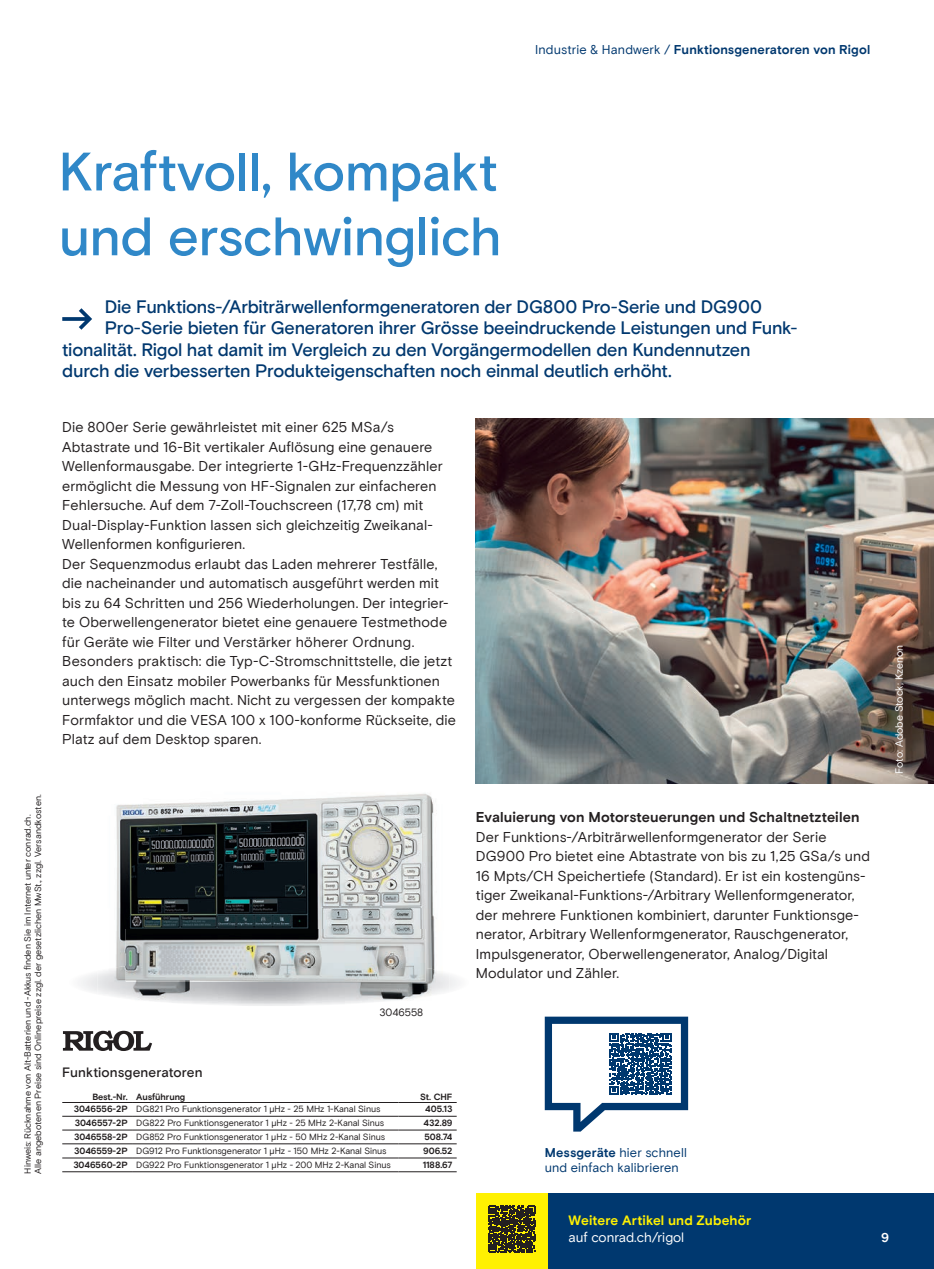
<style>
.page{position:relative;width:934px;height:1269px;background:#fff}
.page>*{position:absolute;margin:0;border:0;box-sizing:border-box;transform-origin:0 0}
.t1{font:500 54px/64.8px "Conrad Basis";letter-spacing:-.01em;color:#3088c8}
.t2{font:500 18px "Conrad Basis";letter-spacing:-.015em;color:#00386f}
.t3{font:14.25px/19.5px "Conrad Basis";letter-spacing:.005em;color:#231f20}
.t4{font:700 14.25px "Conrad Basis";letter-spacing:.01em;color:#231f20}
.t5{font:700 13.5px "Conrad Basis";letter-spacing:.01em;color:#fff101}
.t6{font:500 13.5px "Conrad Basis";letter-spacing:.01em;color:#231f20}
.t7{font:13.5px "Conrad Basis";letter-spacing:-.005em;color:#fff}
.t8{font:700 12.75px "Conrad Basis";letter-spacing:.015em;color:#00386f}
.t9{font:12.75px/15px "Conrad Basis";letter-spacing:.01em;color:#00386f}
.t10{font:700 12.75px "Conrad Basis";color:#fff}
.t11{font:10.5px "Conrad Basis";letter-spacing:-.01em;color:#fff}
.t12{font:10.5px "Conrad Basis";color:#231f20}
.t13{font:9px/10.5px "Conrad Basis";color:#231f20}
.t14{font:700 9px "Conrad Basis";color:#231f20}
.s1{font-weight:400}
.s2{font-weight:700}
</style>
<div class="page">
<img style="left:476px;top:418px;width:457px;height:365px">
<div style="left:547px;top:1193px;width:386px;height:76px;background:#00386f"></div>
<div style="left:476px;top:1193px;width:71px;height:76px;background:#fff101"></div>
<svg style="left:488px;top:1205px;width:47px;height:47px"></svg>
<svg style="left:62px;top:308px;width:30px;height:22px"></svg>
<hr style="left:62px;top:1102px;width:70px;height:1px;background:#231f20">
<hr style="left:132px;top:1102px;width:266px;height:1px;background:#231f20">
<hr style="left:398px;top:1102px;width:58px;height:1px;background:#231f20">
<hr style="left:62px;top:1115px;width:70px;height:1px;background:#231f20">
<hr style="left:132px;top:1115px;width:266px;height:1px;background:#231f20">
<hr style="left:398px;top:1115px;width:58px;height:1px;background:#231f20">
<hr style="left:62px;top:1129px;width:70px;height:1px;background:#231f20">
<hr style="left:62px;top:1143px;width:70px;height:1px;background:#231f20">
<hr style="left:132px;top:1143px;width:266px;height:1px;background:#231f20">
<hr style="left:398px;top:1143px;width:58px;height:1px;background:#231f20">
<hr style="left:62px;top:1157px;width:70px;height:1px;background:#231f20">
<hr style="left:132px;top:1157px;width:266px;height:1px;background:#231f20">
<hr style="left:398px;top:1157px;width:58px;height:1px;background:#231f20">
<hr style="left:62px;top:1171px;width:70px;height:1px;background:#231f20">
<hr style="left:132px;top:1171px;width:266px;height:1px;background:#231f20">
<hr style="left:398px;top:1171px;width:58px;height:1px;background:#231f20">
<hr style="left:132px;top:1129px;width:266px;height:1px;background:#231f20">
<hr style="left:398px;top:1129px;width:58px;height:1px;background:#231f20">
<svg style="left:63px;top:1030px;width:89px;height:21px"></svg>
<img style="left:116px;top:793px;width:319px;height:173px">
<img style="left:97px;top:966px;width:352px;height:38px">
<img style="left:126px;top:929px;width:299px;height:52px">
<svg style="left:544px;top:1016px;width:144px;height:115px"></svg>
<p class="t8" style="left:535px;top:42px;width:336px"><span class="s1">Industrie &amp; Handwerk /</span> Funktionsgeneratoren von Rigol</p>
<p class="t13" style="left:23px;top:1173px;width:380px;rotate:-90deg">Hinweis: Rücknahme von Alt-Batterien und -Akkus finden Sie im Internet unter conrad.ch .<br>Alle angebotenen Preise sind Onlinepreise zzgl. der gesetzlichen MwSt., zzgl. Versandkosten.</p>
<h1 class="t1" style="left:59px;top:141px;width:444px">Kraftvoll, kompakt und erschwinglich</h1>
<p class="t2" style="left:105px;top:296px;width:658px">Die Funktions-/Arbiträrwellenformgeneratoren der DG800 Pro-Serie und DG900</p>
<p class="t2" style="left:105px;top:317px;width:694px">Pro-Serie bieten für Generatoren ihrer Grösse beeindruckende Leistungen und Funk-</p>
<p class="t2" style="left:62px;top:339px;width:689px">tionalität. Rigol hat damit im Vergleich zu den Vorgängermodellen den Kundennutzen</p>
<p class="t2" style="left:62px;top:361px;width:611px">durch die verbesserten Produkteigenschaften noch einmal deutlich erhöht.</p>
<p class="t3" style="left:62px;top:418px;width:395px">Die 800er Serie gewährleistet mit einer 625 MSa/s Abtastrate und 16-Bit vertikaler Auflösung eine genauere Wellen formausgabe. Der integrierte 1-GHz-Frequenzzähler ermöglicht die Messung von HF-Signalen zur einfacheren Fehlersuche. Auf dem 7-Zoll-Touchscreen (17,78 cm) mit Dual-Display-Funktion lassen sich gleichzeitig Zweikanal-Wellenformen konfigurieren.<br>Der Sequenzmodus erlaubt das Laden mehrerer Testfälle, die nacheinander und automatisch ausgeführt werden mit bis zu 64 Schritten und 256 Wiederholungen. Der integrier&shy;te Oberwellengenerator bietet eine genauere Testmethode für Geräte wie Filter und Verstärker höherer Ordnung.<br>Besonders praktisch: die Typ-C-Stromschnittstelle, die jetzt auch den Einsatz mobiler Powerbanks für Messfunktionen unterwegs möglich macht. Nicht zu vergessen der kompakte Formfaktor und die VESA 100 x 100-konforme Rückseite, die Platz auf dem Desktop sparen.</p>
<p class="t12" style="left:379px;top:1006px;width:45px">3046558</p>
<p class="t4" style="left:476px;top:809px;width:385px">Evaluierung von Motorsteuerungen und Schaltnetzteilen</p>
<p class="t3" style="left:476px;top:827px;width:395px">Der Funktions-/Arbiträrwellenformgenerator der Serie DG900 Pro bietet eine Abtastrate von bis zu 1,25 GSa/s und 16 Mpts/CH Speichertiefe (Standard). Er ist ein kostengüns&shy;tiger Zweikanal-Funktions-/Arbitrary Wellenformgenerator, der mehrere Funktionen kombiniert, darunter Funktionsge&shy;nerator, Arbitrary Wellenformgenerator, Rauschgenerator, Impulsgenerator, Oberwellengenerator, Analog/Digital Modulator und Zähler.</p>
<p class="t11" style="left:893px;top:773px;width:130px;rotate:-90deg">Foto: Adobe Stock; Kzenon</p>
<p class="t6" style="left:62px;top:1064px;width:142px">Funktionsgeneratoren</p>
<p class="t14" style="left:92px;top:1091px;width:94px">Best.-Nr. Ausführung</p>
<p class="t14" style="left:420px;top:1091px;width:34px">St. CHF</p>
<p class="t13" style="left:74px;top:1104px;width:308px"><span class="s2">3046556-2P</span> DG821 Pro Funktionsgenerator 1 µHz - 25 MHz 1-Kanal Sinus</p>
<p class="t14" style="left:425px;top:1104px;width:29px">405.13</p>
<p class="t13" style="left:75px;top:1118px;width:311px"><span class="s2">3046557-2P</span> DG822 Pro Funktionsgenerator 1 µHz - 25 MHz 2-Kanal Sinus</p>
<p class="t14" style="left:423px;top:1117px;width:30px">432.89</p>
<p class="t13" style="left:74px;top:1131px;width:312px"><span class="s2">3046558-2P</span> DG852 Pro Funktionsgenerator 1 µHz - 50 MHz 2-Kanal Sinus</p>
<p class="t14" style="left:424px;top:1131px;width:29px">508.74</p>
<p class="t13" style="left:74px;top:1145px;width:314px"><span class="s2">3046559-2P</span> DG912 Pro Funktionsgenerator 1 µHz - 150 MHz 2-Kanal Sinus</p>
<p class="t14" style="left:423px;top:1145px;width:31px">906.52</p>
<p class="t13" style="left:73px;top:1159px;width:319px"><span class="s2">3046560-2P</span> DG922 Pro Funktionsgenerator 1 µHz - 200 MHz 2-Kanal Sinus</p>
<p class="t14" style="left:422px;top:1159px;width:31px">1188.67</p>
<p class="t9" style="left:544px;top:1144px;width:144px"><span class="s2">Messgeräte</span> hier schnell und einfach kalibrieren</p>
<p class="t5" style="left:568px;top:1212px;width:184px">Weitere Artikel und Zubehör</p>
<p class="t7" style="left:568px;top:1229px;width:117px">auf conrad. ch/rigol</p>
<p class="t10" style="left:880px;top:1229px;width:9px">9</p>
</div>
